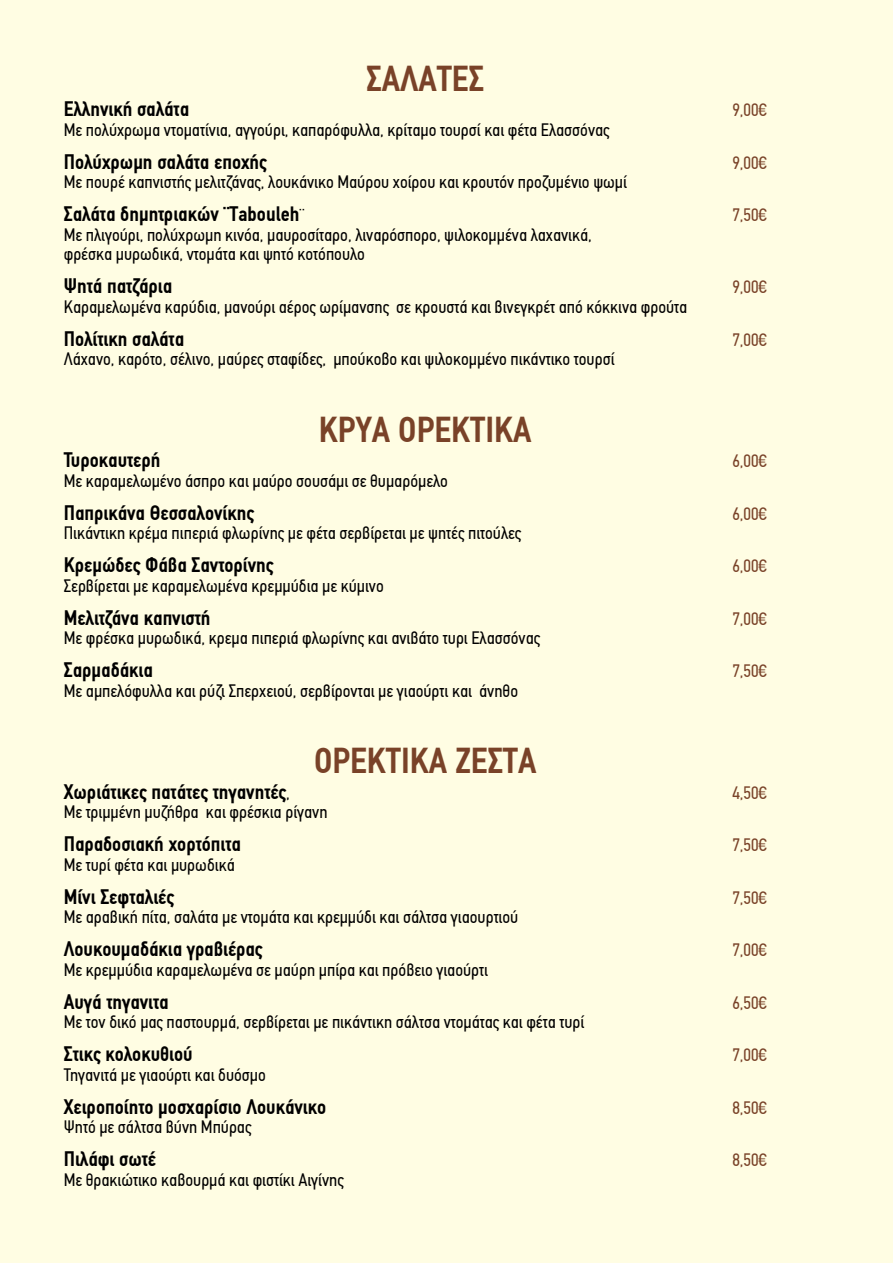
<style>
.page{position:relative;width:893px;height:1263px;background:#fffde3}
.page>*{position:absolute;margin:0;border:0;box-sizing:border-box;transform-origin:0 0}
.t1{font:700 36px "PF Din Text Condensed";color:#794228}
.t2{font:700 21px "PF Din Text Condensed";color:#000}
.t3{font:18px/19.5px "PF Din Text Condensed";color:#000}
.t4{font:18px "PF Din Text Condensed";color:#794228}
.s1{font-weight:400;font-size:18px}
</style>
<div class="page">
<h1 class="t1" style="left:366px;top:57px;width:119px">ΣΑΛΑΤΕΣ</h1>
<p class="t2" style="left:64px;top:97px;width:127px">Ελληνική σαλάτα</p>
<p class="t4" style="left:732px;top:100px;width:36px">9,00€</p>
<p class="t3" style="left:64px;top:120px;width:547px">Με πολύχρωμα ντοματίνια, αγγούρι, καπαρόφυλλα, κρίταμο τουρσί και φέτα Ελασσόνας</p>
<p class="t2" style="left:64px;top:149px;width:205px">Πολύχρωμη σαλάτα εποχής</p>
<p class="t4" style="left:732px;top:152px;width:36px">9,00€</p>
<p class="t3" style="left:64px;top:172px;width:565px">Με πουρέ καπνιστής μελιτζάνας, λουκάνικο Μαύρου χοίρου και κρουτόν προζυμένιο ψωμί</p>
<p class="t2" style="left:64px;top:202px;width:242px">Σαλάτα δημητριακών ¨Τabouleh<span class="s1">¨</span></p>
<p class="t4" style="left:732px;top:205px;width:36px">7,50€</p>
<p class="t3" style="left:64px;top:225px;width:529px">Με πλιγούρι, πολύχρωμη κινόα, μαυροσίταρο, λιναρόσπορο, ψιλοκομμένα λαχανικά, φρέσκα μυρωδικά, ντομάτα και ψητό κοτόπουλο</p>
<p class="t2" style="left:64px;top:274px;width:110px">Ψητά πατζάρια</p>
<p class="t4" style="left:732px;top:277px;width:36px">9,00€</p>
<p class="t3" style="left:64px;top:297px;width:625px">Καραμελωμένα καρύδια, μανούρι αέρος ωρίμανσης σε κρουστά και βινεγκρέτ από κόκκινα φρούτα</p>
<p class="t2" style="left:64px;top:326px;width:122px">Πολίτικη σαλάτα</p>
<p class="t4" style="left:732px;top:329px;width:36px">7,00€</p>
<p class="t3" style="left:64px;top:349px;width:552px">Λάχανο, καρότο, σέλινο, μαύρες σταφίδες, μπούκοβο και ψιλοκομμένο πικάντικο τουρσί</p>
<h1 class="t1" style="left:319px;top:408px;width:214px">ΚΡΥΑ ΟΡΕΚΤΙΚΑ</h1>
<p class="t2" style="left:64px;top:448px;width:98px">Τυροκαυτερή</p>
<p class="t4" style="left:732px;top:451px;width:36px">6,00€</p>
<p class="t3" style="left:64px;top:471px;width:386px">Με καραμελωμένο άσπρο και μαύρο σουσάμι σε θυμαρόμελο</p>
<p class="t2" style="left:64px;top:500px;width:192px">Παπρικάνα Θεσσαλονίκης</p>
<p class="t4" style="left:732px;top:503px;width:36px">6,00€</p>
<p class="t3" style="left:64px;top:523px;width:459px">Πικάντικη κρέμα πιπεριά φλωρίνης με φέτα σερβίρεται με ψητές πιτούλες</p>
<p class="t2" style="left:64px;top:553px;width:211px">Κρεμώδες Φάβα Σαντορίνης</p>
<p class="t4" style="left:732px;top:556px;width:36px">6,00€</p>
<p class="t3" style="left:64px;top:576px;width:322px">Σερβίρεται με καραμελωμένα κρεμμύδια με κύμινο</p>
<p class="t2" style="left:64px;top:605px;width:148px">Μελιτζάνα καπνιστή</p>
<p class="t4" style="left:732px;top:608px;width:36px">7,00€</p>
<p class="t3" style="left:64px;top:628px;width:478px">Με φρέσκα μυρωδικά, κρεμα πιπεριά φλωρίνης και ανιβάτο τυρι Ελασσόνας</p>
<p class="t2" style="left:64px;top:658px;width:91px">Σαρμαδάκια</p>
<p class="t4" style="left:732px;top:661px;width:36px">7,50€</p>
<p class="t3" style="left:64px;top:681px;width:456px">Με αμπελόφυλλα και ρύζι Σπερχειού, σερβίρονται με γιαούρτι και άνηθο</p>
<h1 class="t1" style="left:314px;top:740px;width:224px">ΟΡΕΚΤΙΚΑ ΖΕΣΤΑ</h1>
<p class="t2" style="left:64px;top:779px;width:228px">Χωριάτικες πατάτες τηγανητές<span class="s1">,</span></p>
<p class="t4" style="left:732px;top:782px;width:36px">4,50€</p>
<p class="t3" style="left:64px;top:802px;width:265px">Με τριμμένη μυζήθρα και φρέσκια ρίγανη</p>
<p class="t2" style="left:64px;top:832px;width:179px">Παραδοσιακή χορτόπιτα</p>
<p class="t4" style="left:732px;top:835px;width:36px">7,50€</p>
<p class="t3" style="left:64px;top:855px;width:172px">Με τυρί φέτα και μυρωδικά</p>
<p class="t2" style="left:64px;top:884px;width:112px">Μίνι Σεφταλιές</p>
<p class="t4" style="left:732px;top:887px;width:36px">7,50€</p>
<p class="t3" style="left:64px;top:907px;width:456px">Με αραβική πίτα, σαλάτα με ντομάτα και κρεμμύδι και σάλτσα γιαουρτιού</p>
<p class="t2" style="left:64px;top:937px;width:200px">Λουκουμαδάκια γραβιέρας</p>
<p class="t4" style="left:732px;top:940px;width:36px">7,00€</p>
<p class="t3" style="left:64px;top:960px;width:426px">Με κρεμμύδια καραμελωμένα σε μαύρη μπίρα και πρόβειο γιαούρτι</p>
<p class="t2" style="left:64px;top:989px;width:106px">Αυγά τηγανιτα</p>
<p class="t4" style="left:732px;top:992px;width:36px">6,50€</p>
<p class="t3" style="left:64px;top:1012px;width:522px">Με τον δικό μας παστουρμά, σερβίρεται με πικάντικη σάλτσα ντομάτας και φέτα τυρί</p>
<p class="t2" style="left:64px;top:1042px;width:130px">Στικς κολοκυθιού</p>
<p class="t4" style="left:732px;top:1045px;width:36px">7,00€</p>
<p class="t3" style="left:64px;top:1065px;width:204px">Τηγανιτά με γιαούρτι και δυόσμο</p>
<p class="t2" style="left:64px;top:1094px;width:264px">Χειροποίητο μοσχαρίσιο Λουκάνικο</p>
<p class="t4" style="left:732px;top:1097px;width:36px">8,50€</p>
<p class="t3" style="left:64px;top:1117px;width:189px">Ψητό με σάλτσα βύνη Μπύρας</p>
<p class="t2" style="left:64px;top:1147px;width:94px">Πιλάφι σωτέ</p>
<p class="t4" style="left:732px;top:1150px;width:36px">8,50€</p>
<p class="t3" style="left:64px;top:1170px;width:281px">Με θρακιώτικο καβουρμά και φιστίκι Αιγίνης</p>
</div>
